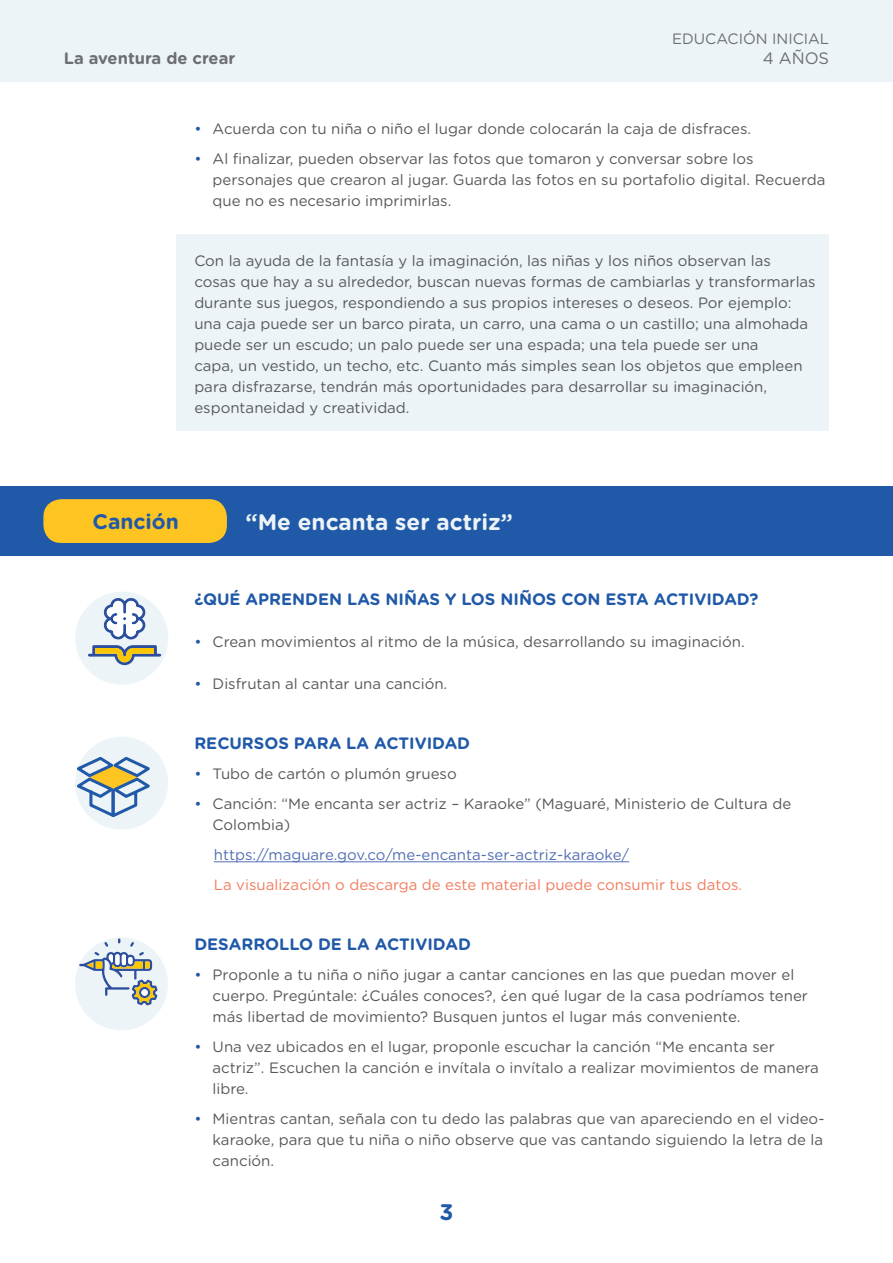
<style>
.page{position:relative;width:893px;height:1263px;background:#fff}
.page>*{position:absolute;margin:0;border:0;box-sizing:border-box;transform-origin:0 0}
.t1{font:700 22.5px "Gotham Rounded";color:#edf4f8}
.t2{font:700 22.5px "Gotham Rounded";color:#2059a8}
.t3{font:700 21px "Gotham Rounded";color:#2059a8}
.t4{font:700 16.5px "Gotham Rounded";color:#2059a8}
.t5{font:700 16.5px "Gotham Rounded";color:#6d6e71}
.t6{font:16.5px "Gotham Rounded";color:#6d6e71}
.t7{font:15px/21px "Gotham Rounded";color:#57585a}
.t8{font:15px "Gotham Rounded";color:#f37c5e}
.t9{font:15px "Gotham Rounded";color:#526eb5}
.t10{font:15px "Gotham Rounded";color:#6d6e71}
.s1{color:#2059a8}
</style>
<div class="page">
<div style="left:176px;top:235px;width:652px;height:196px;background:#edf4f8"></div>
<div style="left:0;top:0;width:893px;height:81px;background:#edf4f8"></div>
<hr style="left:214px;top:861px;width:415px;height:1px;background:#526eb5">
<div style="left:0;top:486px;width:893px;height:70px;background:#2059a8"></div>
<div style="left:43px;top:499px;width:184px;height:44px;background:#fec422;border-radius:18px"></div>
<div style="left:75px;top:737px;width:93px;height:93px;background:#edf4f8;border-radius:50%"></div>
<svg style="left:77px;top:756px;width:73px;height:61px"></svg>
<svg style="left:111px;top:790px;width:4px;height:25px"></svg>
<div style="left:75px;top:592px;width:93px;height:93px;background:#edf4f8;border-radius:50%"></div>
<svg style="left:88px;top:597px;width:73px;height:68px"></svg>
<div style="left:75px;top:937px;width:93px;height:93px;background:#edf4f8;border-radius:50%"></div>
<svg style="left:79px;top:938px;width:79px;height:67px"></svg>
<div style="left:141px;top:989px;width:7px;height:7px;background:#fff;border-radius:50%"></div>
<p class="t10" style="left:672px;top:30px;width:159px">EDUCACIÓN INICIAL</p>
<p class="t5" style="left:64px;top:48px;width:173px">La aventura de crear</p>
<p class="t6" style="left:763px;top:49px;width:68px">4 AÑOS</p>
<p class="t7" style="left:194px;top:118px;width:558px"><span class="s1">•</span> Acuerda con tu niña o niño el lugar donde colocarán la caja de disfraces.</p>
<p class="t7" style="left:213px;top:148px;width:614px;text-indent:-18px"><span class="s1">•</span> Al finalizar, pueden observar las fotos que tomaron y conversar sobre los personajes que crearon al jugar. Guarda las fotos en su portafolio digital. Recuerda que no es necesario imprimirlas.</p>
<p class="t7" style="left:194px;top:250px;width:623px">Con la ayuda de la fantasía y la imaginación, las niñas y los niños observan las cosas que hay a su alrededor, buscan nuevas formas de cambiarlas y transformarlas durante sus juegos, respondiendo a sus propios intereses o deseos. Por ejemplo: una caja puede ser un barco pirata, un carro, una cama o un castillo; una almohada puede ser un escudo; un palo puede ser una espada; una tela puede ser una<br>capa, un vestido, un techo, etc. Cuanto más simples sean los objetos que empleen para disfrazarse, tendrán más oportunidades para desarrollar su imaginación, espontaneidad y creatividad.</p>
<h2 class="t3" style="left:93px;top:510px;width:88px">Canción</h2>
<h1 class="t1" style="left:246px;top:509px;width:269px">“Me encanta ser actriz”</h1>
<p class="t4" style="left:194px;top:589px;width:566px">¿QUÉ APRENDEN LAS NIÑAS Y LOS NIÑOS CON ESTA ACTIVIDAD?</p>
<p class="t7" style="left:194px;top:631px;width:552px"><span class="s1">•</span> Crean movimientos al ritmo de la música, desarrollando su imaginación.</p>
<p class="t7" style="left:194px;top:673px;width:254px"><span class="s1">•</span> Disfrutan al cantar una canción.</p>
<p class="t4" style="left:194px;top:734px;width:277px">RECURSOS PARA LA ACTIVIDAD</p>
<p class="t7" style="left:194px;top:763px;width:264px"><span class="s1">•</span> Tubo de cartón o plumón grueso</p>
<p class="t7" style="left:213px;top:793px;width:580px;text-indent:-18px"><span class="s1">•</span> Canción: “Me encanta ser actriz – Karaoke” (Maguaré, Ministerio de Cultura de<br>Colombia)</p>
<p class="t9" style="left:214px;top:847px;width:417px">https://maguare.gov.co/me-encanta-ser-actriz-karaoke/</p>
<p class="t8" style="left:214px;top:877px;width:530px">La visualización o descarga de este material puede consumir tus datos.</p>
<p class="t4" style="left:194px;top:935px;width:278px">DESARROLLO DE LA ACTIVIDAD</p>
<p class="t7" style="left:213px;top:964px;width:597px;text-indent:-18px"><span class="s1">•</span> Proponle a tu niña o niño jugar a cantar canciones en las que puedan mover el cuerpo. Pregúntale: ¿Cuáles conoces?, ¿en qué lugar de la casa podríamos tener más libertad de movimiento? Busquen juntos el lugar más conveniente.</p>
<p class="t7" style="left:213px;top:1036px;width:608px;text-indent:-18px"><span class="s1">•</span> Una vez ubicados en el lugar, proponle escuchar la canción “Me encanta ser actriz”. Escuchen la canción e invítala o invítalo a realizar movimientos de manera libre.</p>
<p class="t7" style="left:213px;top:1108px;width:613px;text-align:justify;text-indent:-18px"><span class="s1">•</span> Mientras cantan, señala con tu dedo las palabras que van apareciendo en el video&shy;karaoke, para que tu niña o niño observe que vas cantando siguiendo la letra de la canción.</p>
<h1 class="t2" style="left:439px;top:1199px;width:15px">3</h1>
</div>
